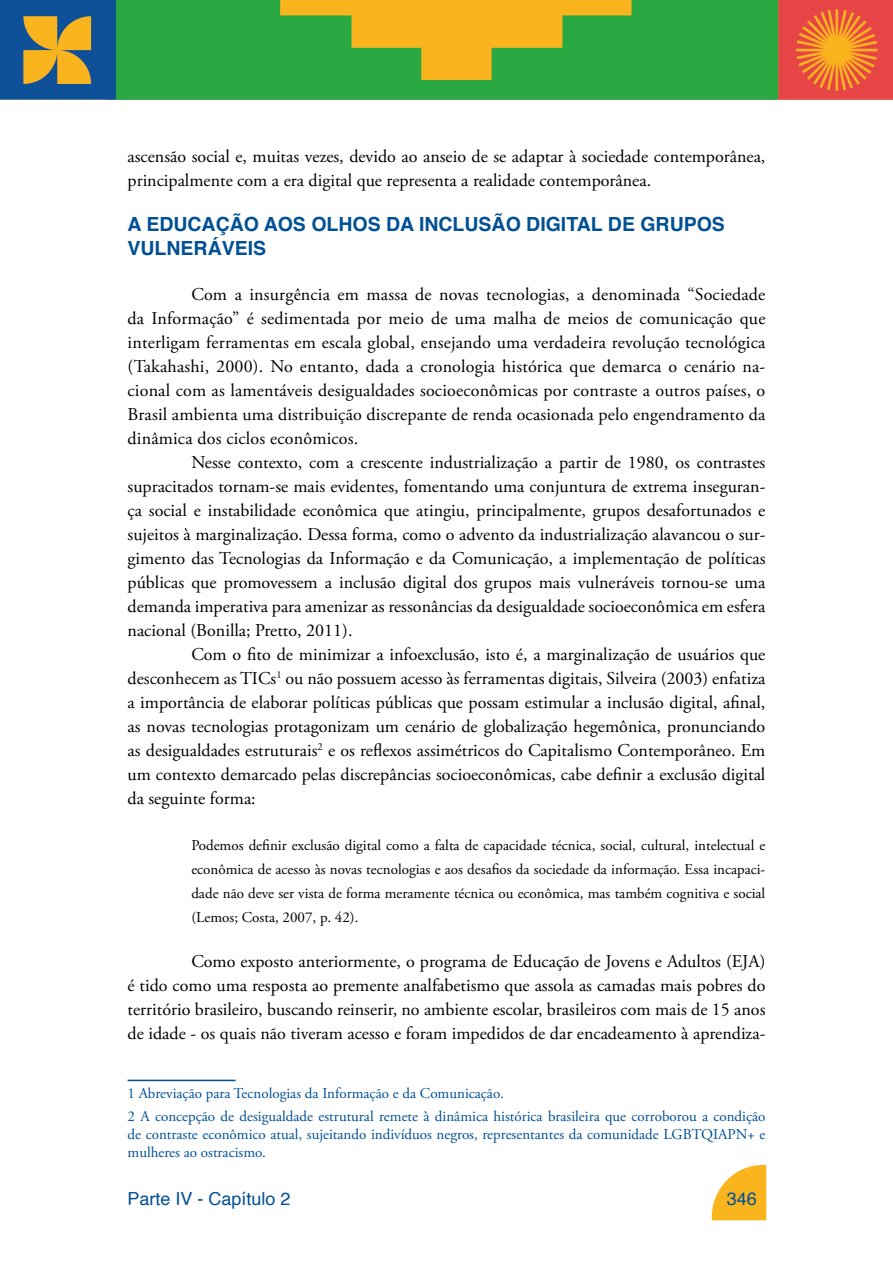
<style>
.page{position:relative;width:893px;height:1263px;background:#fff}
.page>*{position:absolute;margin:0;border:0;box-sizing:border-box;transform-origin:0 0}
.t1{font:700 19.5px/24px "Helvetica";color:#005095}
.t2{font:18px/24px "Adobe Garamond Pro";color:#000;text-align:justify}
.t3{font:18px "Helvetica";color:#005095}
.t4{font:15px/24px "Adobe Garamond Pro";color:#000;text-align:justify}
.t5{font:15px/22.2px "Adobe Garamond Pro";color:#005095}
</style>
<div class="page">
<img style="left:711px;top:1164px;width:56px;height:57px">
<img style="left:0;top:0;width:893px;height:100px">
<hr style="left:128px;top:1080px;width:108px;height:1px;background:#005095">
<p class="t2" style="left:128px;top:145px;width:639px">ascensão social e, muitas vezes, devido ao anseio de se adaptar à sociedade contemporânea, principalmente com a era digital que representa a realidade contemporânea.</p>
<p class="t1" style="left:128px;top:213px;width:599px">A EDUCAÇÃO AOS OLHOS DA INCLUSÃO DIGITAL DE GRUPOS<br>VULNERÁVEIS</p>
<p class="t2" style="left:128px;top:283px;width:639px;text-indent:64px">Com a insurgência em massa de novas tecnologias, a denominada “Sociedade da Informação” é sedimentada por meio de uma malha de meios de comunicação que interligam ferramentas em escala global, ensejando uma verdadeira revolução tecnológica (Takahashi, 2000). No entanto, dada a cronologia histórica que demarca o cenário na&shy;cional com as lamentáveis desigualdades socioeconômicas por contraste a outros países, o Brasil ambienta uma distribuição discrepante de renda ocasionada pelo engendramento da dinâmica dos ciclos econômicos.</p>
<p class="t2" style="left:128px;top:451px;width:639px;text-indent:64px">Nesse contexto, com a crescente industrialização a partir de 1980, os contrastes supracitados tornam-se mais evidentes, fomentando uma conjuntura de extrema inseguran&shy;ça social e instabilidade econômica que atingiu, principalmente, grupos desafortunados e sujeitos à marginalização. Dessa forma, como o advento da industrialização alavancou o sur&shy;gimento das Tecnologias da Informação e da Comunicação, a implementação de políticas públicas que promovessem a inclusão digital dos grupos mais vulneráveis tornou-se uma demanda imperativa para amenizar as ressonâncias da desigualdade socioeconômica em esfera nacional (Bonilla; Pretto, 2011).</p>
<p class="t2" style="left:128px;top:643px;width:639px;text-indent:64px">Com o fito de minimizar a infoexclusão, isto é, a marginalização de usuários que desconhecem as TICs<sup>1</sup> ou não possuem acesso às ferramentas digitais, Silveira (2003) enfatiza a importância de elaborar políticas públicas que possam estimular a inclusão digital, afinal, as novas tecnologias protagonizam um cenário de globalização hegemônica, pronunciando as desigualdades estruturais<sup>2</sup> e os reflexos assimétricos do Capitalismo Contemporâneo. Em um contexto demarcado pelas discrepâncias socioeconômicas, cabe definir a exclusão digital da seguinte forma:</p>
<p class="t4" style="left:191px;top:833px;width:576px">Podemos definir exclusão digital como a falta de capacidade técnica, social, cultural, intelectual e econômica de acesso às novas tecnologias e aos desafios da sociedade da informação. Essa incapaci&shy;dade não deve ser vista de forma meramente técnica ou econômica, mas também cognitiva e social (Lemos; Costa, 2007, p. 42).</p>
<p class="t2" style="left:128px;top:950px;width:639px;text-indent:64px">Como exposto anteriormente, o programa de Educação de Jovens e Adultos (EJA) é tido como uma resposta ao premente analfabetismo que assola as camadas mais pobres do território brasileiro, buscando reinserir, no ambiente escolar, brasileiros com mais de 15 anos de idade - os quais não tiveram acesso e foram impedidos de dar encadeamento à aprendiza-</p>
<p class="t5" style="left:128px;top:1083px;width:639px">1 Abreviação para Tecnologias da Informação e da Comunicação.<br>2 A concepção de desigualdade estrutural remete à dinâmica histórica brasileira que corroborou a condição</p>
<p class="t5" style="left:128px;top:1125px;width:639px;line-height:18px">de contraste econômico atual, sujeitando indivíduos negros, representantes da comunidade LGBTQIAPN+ e mulheres ao ostracismo.</p>
<p class="t3" style="left:128px;top:1184px;width:165px">Parte IV - Capítulo 2</p>
<p class="t3" style="left:727px;top:1184px;width:32px">346</p>
</div>
